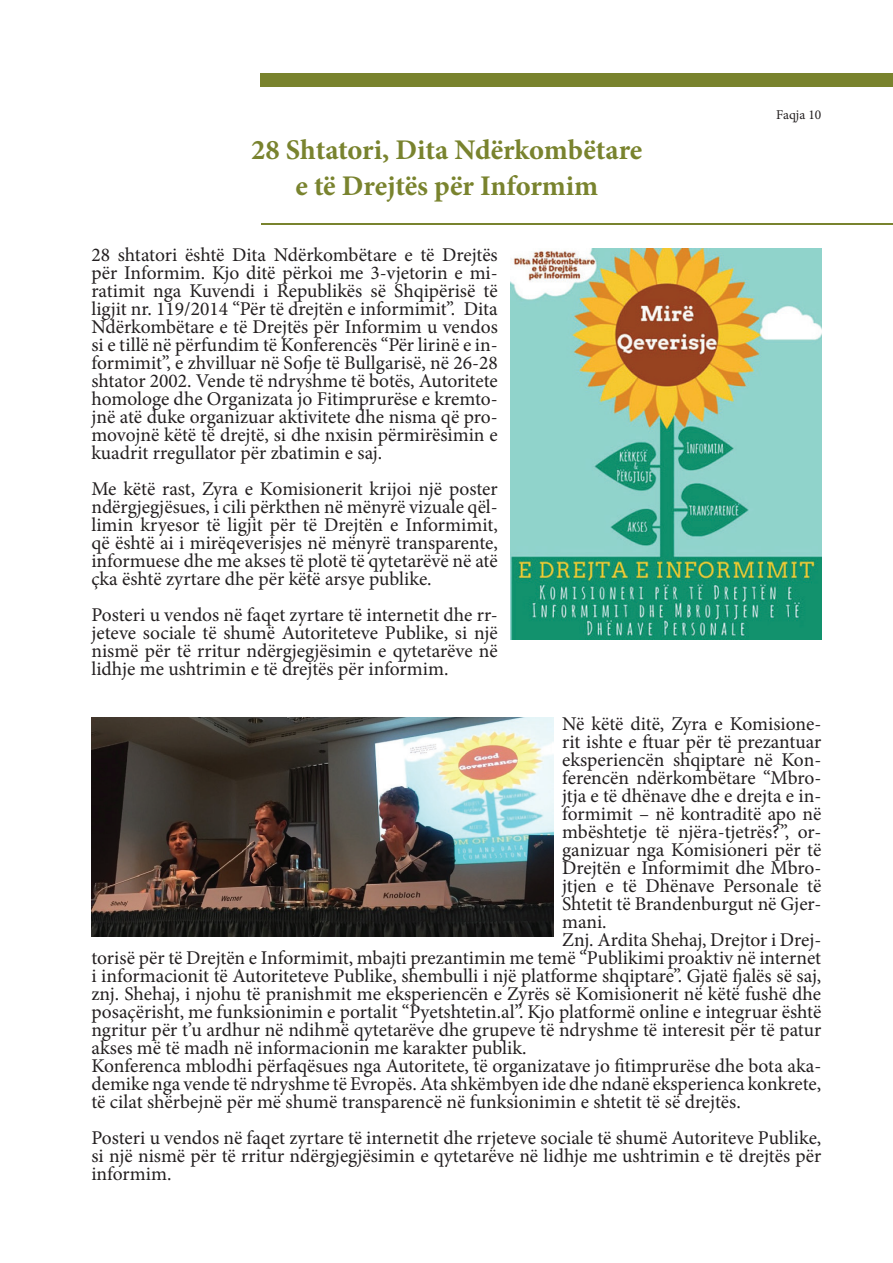
<style>
.page{position:relative;width:893px;height:1263px;background:#fff}
.page>*{position:absolute;margin:0;border:0;box-sizing:border-box;transform-origin:0 0}
.t1{font:700 28.5px/36px "Minion Pro";letter-spacing:-.005em;color:#79832e;text-align:center}
.t2{font:19.5px/18px "Minion Pro";color:#231f20;text-align:justify}
.t3{font:13.5px "Minion Pro";color:#231f20}
</style>
<div class="page">
<div style="left:260px;top:73px;width:632px;height:13px;background:#79832e"></div>
<hr style="left:262px;top:224px;width:631px;height:1px;background:#79832e">
<img style="left:511px;top:249px;width:310px;height:390px">
<img style="left:91px;top:717px;width:463px;height:219px">
<h1 class="t1" style="left:251px;top:131px;width:393px">28 Shtatori, Dita Ndërkombëtare e të Drejtës për Informim</h1>
<p class="t2" style="left:91px;top:246px;width:408px">28 shtatori është Dita Ndërkombëtare e të Drejtës për Informim. Kjo ditë përkoi me 3-vjetorin e mi&shy;ratimit nga Kuvendi i Republikës së Shqipërisë të ligjit nr. 119/2014 “Për të drejtën e informimit”. Dita Ndërkombëtare e të Drejtës për Informim u vendos si e tillë në përfundim të Konferencës “Për lirinë e in&shy;formimit”, e zhvilluar në Sofje të Bullgarisë, në 26-28 shtator 2002. Vende të ndryshme të botës, Autoritete homologe dhe Organizata jo Fitimprurëse e kremto&shy;jnë atë duke organizuar aktivitete dhe nisma që pro&shy;movojnë këtë të drejtë, si dhe nxisin përmirësimin e kuadrit rregullator për zbatimin e saj.</p>
<p class="t2" style="left:91px;top:480px;width:408px">Me këtë rast, Zyra e Komisionerit krijoi një poster ndërgjegjësues, i cili përkthen në mënyrë vizuale qël&shy;limin kryesor të ligjit për të Drejtën e Informimit, që është ai i mirëqeverisjes në mënyrë transparente, informuese dhe me akses të plotë të qytetarëvë në atë çka është zyrtare dhe për këtë arsye publike.</p>
<p class="t2" style="left:91px;top:606px;width:408px">Posteri u vendos në faqet zyrtare të internetit dhe rr&shy;jeteve sociale të shumë Autoriteteve Publike, si një nismë për të rritur ndërgjegjësimin e qytetarëve në lidhje me ushtrimin e të drejtës për informim.</p>
<p class="t3" style="left:776px;top:106px;width:47px">Faqja 10</p>
<p class="t2" style="left:562px;top:715px;width:261px">Në këtë ditë, Zyra e Komisione-</p>
<p class="t2" style="left:562px;top:733px;width:261px">rit ishte e ftuar për të prezantuar</p>
<p class="t2" style="left:562px;top:751px;width:261px">eksperiencën shqiptare në Kon-</p>
<p class="t2" style="left:562px;top:769px;width:261px">ferencën ndërkombëtare “Mbro-</p>
<p class="t2" style="left:562px;top:787px;width:261px">jtja e të dhënave dhe e drejta e in-</p>
<p class="t2" style="left:562px;top:805px;width:261px">formimit – në kontraditë apo në</p>
<p class="t2" style="left:562px;top:823px;width:261px">mbështetje të njëra-tjetrës?”, or-</p>
<p class="t2" style="left:562px;top:841px;width:261px">ganizuar nga Komisioneri për të</p>
<p class="t2" style="left:562px;top:859px;width:261px">Drejtën e Informimit dhe Mbro-</p>
<p class="t2" style="left:562px;top:877px;width:261px">jtjen e të Dhënave Personale të</p>
<p class="t2" style="left:562px;top:895px;width:261px">Shtetit të Brandenburgut në Gjer-</p>
<p class="t2" style="left:562px;top:913px;width:46px">mani.</p>
<p class="t2" style="left:562px;top:931px;width:261px">Znj. Ardita Shehaj, Drejtor i Drej-</p>
<p class="t2" style="left:91px;top:949px;width:731px">torisë për të Drejtën e Informimit, mbajti prezantimin me temë “Publikimi proaktiv në internet</p>
<p class="t2" style="left:91px;top:967px;width:731px">i informacionit të Autoriteteve Publike, shembulli i një platforme shqiptare”. Gjatë fjalës së saj,</p>
<p class="t2" style="left:91px;top:985px;width:731px">znj. Shehaj, i njohu të pranishmit me eksperiencën e Zyrës së Komisionerit në këtë fushë dhe</p>
<p class="t2" style="left:91px;top:1003px;width:731px">posaçërisht, me funksionimin e portalit “Pyetshtetin.al”. Kjo platformë online e integruar është</p>
<p class="t2" style="left:91px;top:1021px;width:731px">ngritur për t’u ardhur në ndihmë qytetarëve dhe grupeve të ndryshme të interesit për të patur</p>
<p class="t2" style="left:91px;top:1039px;width:437px">akses më të madh në informacionin me karakter publik.</p>
<p class="t2" style="left:91px;top:1057px;width:731px">Konferenca mblodhi përfaqësues nga Autoritete, të organizatave jo fitimprurëse dhe bota aka-</p>
<p class="t2" style="left:91px;top:1075px;width:731px">demike nga vende të ndryshme të Evropës. Ata shkëmbyen ide dhe ndanë eksperienca konkrete,</p>
<p class="t2" style="left:91px;top:1093px;width:651px">të cilat shërbejnë për më shumë transparencë në funksionimin e shtetit të së drejtës.</p>
<p class="t2" style="left:91px;top:1129px;width:731px">Posteri u vendos në faqet zyrtare të internetit dhe rrjeteve sociale të shumë Autoriteve Publike, si një nismë për të rritur ndërgjegjësimin e qytetarëve në lidhje me ushtrimin e të drejtës për informim.</p>
</div>
